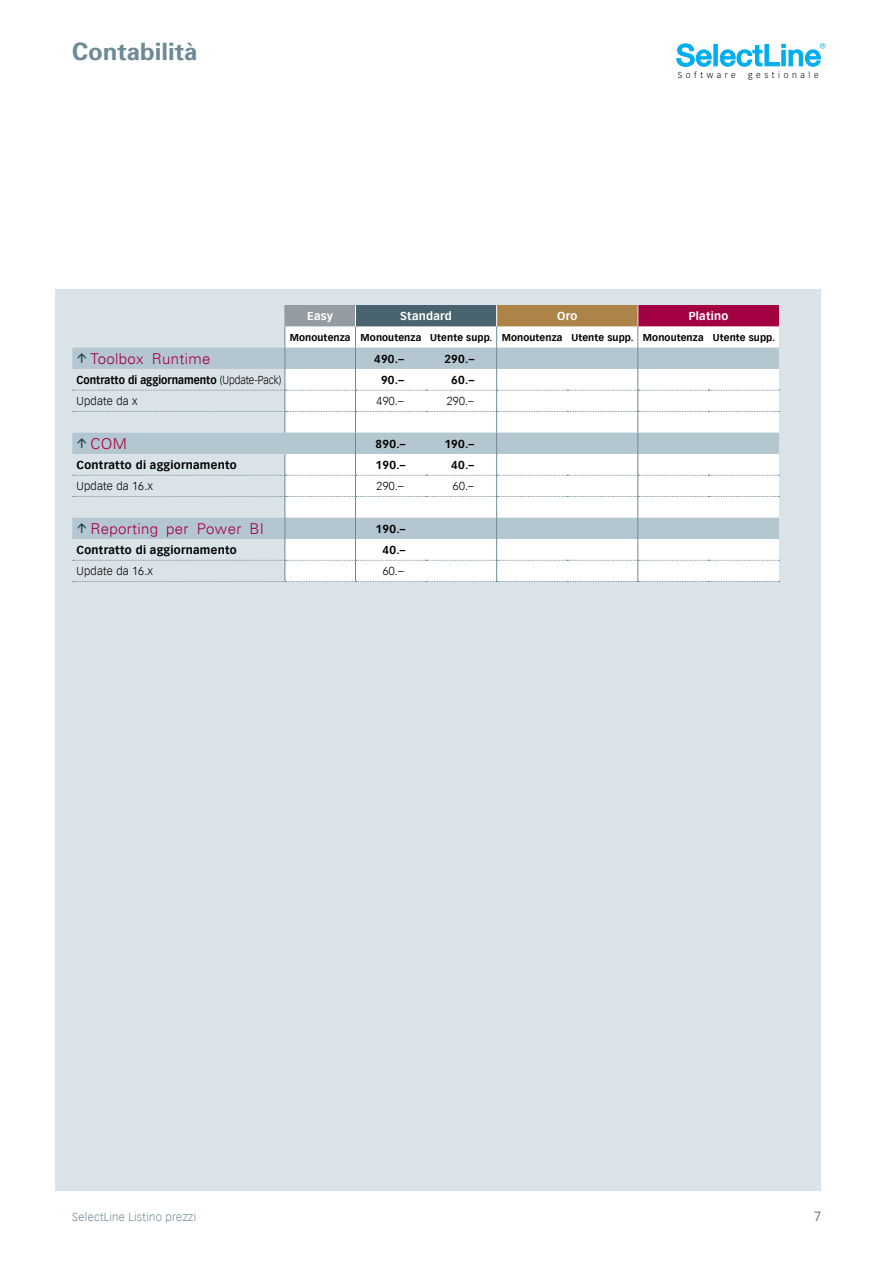
<style>
.page{position:relative;width:893px;height:1263px;background:#fff}
.page>*{position:absolute;margin:0;border:0;box-sizing:border-box;transform-origin:0 0}
.t1{font:700 24px "Univers";color:#6f8996}
.t2{font:300 15px "Univers";letter-spacing:.02em;color:#a30043}
.t3{font:300 13.5px "Univers";color:#49636f}
.t4{font:700 11.25px "Vectora LH";letter-spacing:.02em;color:#000}
.t5{font:300 11.25px "Vectora LH";letter-spacing:.02em;color:#000}
.t6{font:700 11.25px "Vectora LH";color:#000;scale:.91 1}
.t7{font:300 11.25px "Vectora LH";letter-spacing:.03em;color:#6f8996}
.t8{font:700 11.25px "Vectora LH";letter-spacing:.02em;color:#fff}
.t9{font:700 9.75px "Vectora LH";letter-spacing:.01em;color:#000}
.t10{font:300 8.55px "Vectora LH";letter-spacing:.43em;color:#000}
.s1{font-weight:300}
</style>
<div class="page">
<div style="left:55px;top:289px;width:766px;height:902px;background:#dae3e8"></div>
<svg style="left:73px;top:305px;width:707px;height:277px"></svg>
<svg style="left:677px;top:43px;width:35px;height:24px"></svg>
<hr style="left:714px;top:44px;width:3px;height:22px;background:#00aeef">
<svg style="left:720px;top:43px;width:106px;height:24px"></svg>
<h1 class="t1" style="left:72px;top:36px;width:127px">Contabilità</h1>
<p class="t10" style="left:678px;top:70px;width:60px">Software</p>
<p class="t10" style="left:748px;top:70px;width:72px">gestionale</p>
<p class="t8" style="left:307px;top:309px;width:27px">Easy</p>
<p class="t8" style="left:400px;top:309px;width:53px">Standard</p>
<p class="t8" style="left:557px;top:309px;width:22px">Oro</p>
<p class="t8" style="left:689px;top:309px;width:41px">Platino</p>
<p class="t9" style="left:290px;top:331px;width:487px">Monoutenza Monoutenza Utente supp. Monoutenza Utente supp. Monoutenza Utente supp.</p>
<h2 class="t2" style="left:77px;top:349px;width:135px"><sup>&gt;</sup> Toolbox Runtime</h2>
<p class="t4" style="left:374px;top:352px;width:31px">490.–</p>
<p class="t4" style="left:444px;top:352px;width:31px">290.–</p>
<p class="t6" style="left:77px;top:373px;width:227px">Contratto di aggiornamento <span class="s1">(Update-Pack)</span></p>
<p class="t4" style="left:381px;top:373px;width:25px">90.–</p>
<p class="t4" style="left:451px;top:373px;width:25px">60.–</p>
<p class="t5" style="left:77px;top:395px;width:63px">Update da x</p>
<p class="t5" style="left:377px;top:395px;width:29px">490.–</p>
<p class="t5" style="left:447px;top:395px;width:29px">290.–</p>
<h2 class="t2" style="left:77px;top:434px;width:52px"><sup>&gt;</sup> COM</h2>
<p class="t4" style="left:376px;top:437px;width:31px">890.–</p>
<p class="t4" style="left:444px;top:437px;width:31px">190.–</p>
<p class="t4" style="left:77px;top:458px;width:162px">Contratto di aggiornamento</p>
<p class="t4" style="left:376px;top:458px;width:31px">190.–</p>
<p class="t4" style="left:451px;top:458px;width:25px">40.–</p>
<p class="t5" style="left:77px;top:480px;width:78px">Update da 16.x</p>
<p class="t5" style="left:377px;top:480px;width:29px">290.–</p>
<p class="t5" style="left:453px;top:480px;width:22px">60.–</p>
<h2 class="t2" style="left:77px;top:519px;width:189px"><sup>&gt;</sup> Reporting per Power BI</h2>
<p class="t4" style="left:376px;top:522px;width:31px">190.–</p>
<p class="t4" style="left:77px;top:543px;width:162px">Contratto di aggiornamento</p>
<p class="t4" style="left:383px;top:543px;width:25px">40.–</p>
<p class="t5" style="left:77px;top:565px;width:78px">Update da 16.x</p>
<p class="t5" style="left:383px;top:565px;width:22px">60.–</p>
<p class="t7" style="left:72px;top:1210px;width:125px">SelectLine Listino prezzi</p>
<p class="t3" style="left:814px;top:1208px;width:9px">7</p>
</div>
